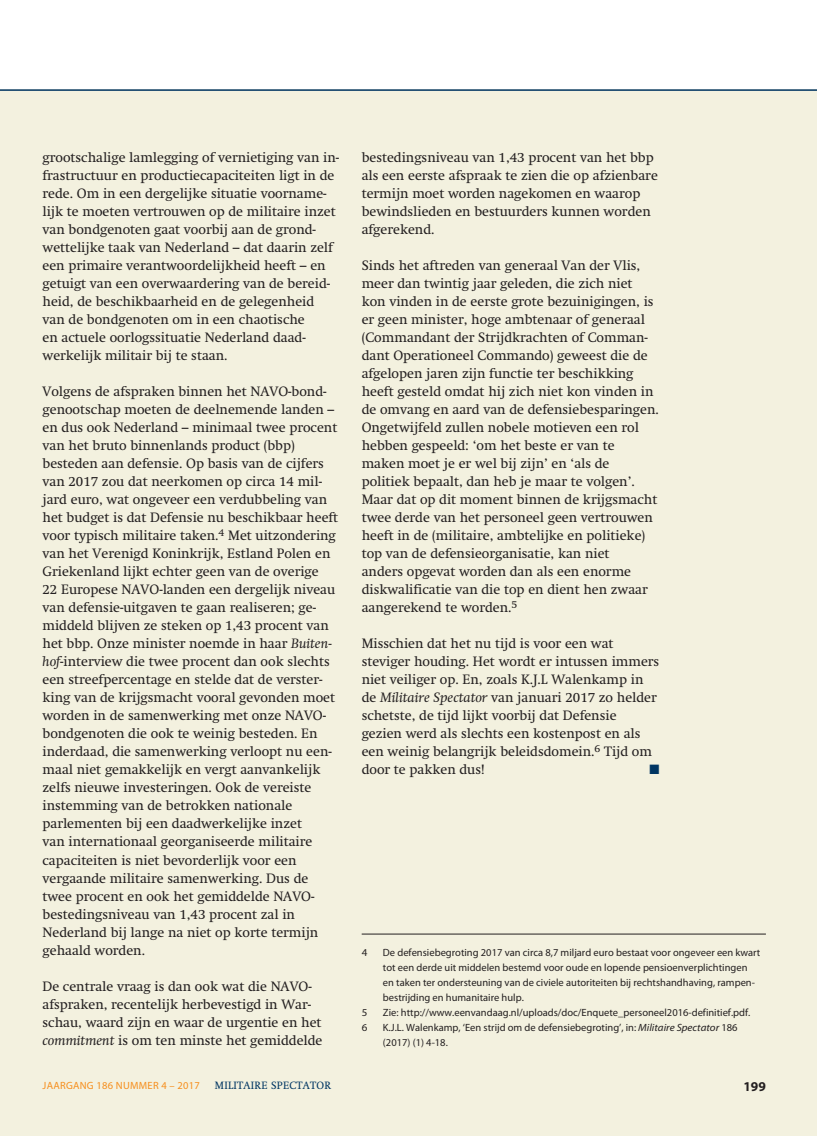
<style>
.page{position:relative;width:817px;height:1136px;background:#fff}
.page>*{position:absolute;margin:0;border:0;box-sizing:border-box;transform-origin:0 0}
.t1{font:13.5px/18px "Swift";color:#231f20}
.t2{font:700 13.5px "Myriad Pro";color:#231f20}
.t3{font:13.5px "Zapf Dingbats";color:#003562}
.t4{font:10.5px/15px "Myriad Pro";color:#231f20}
.t5{font:10.5px "Myriad Pro";letter-spacing:.025em;color:#f68f1e}
.t6{font:10.5px "Swift";letter-spacing:.025em;color:#003562}
.t7{font:10.5px "Myriad Pro";color:#231f20;scale:1.05 1}
.s1{font-style:italic}
</style>
<div class="page">
<div style="left:0;top:89px;width:816px;height:1046px;background:#f3f1df"></div>
<hr style="left:0;top:89px;width:816px;height:2px;background:#003562">
<hr style="left:361px;top:933px;width:404px;height:1px;background:#231f20">
<p class="t1" style="left:43px;top:148px;width:298px">grootschalige lamlegging of vernietiging van in&shy;frastructuur en productiecapaciteiten ligt in de rede. Om in een dergelijke situatie voorname&shy;lijk te moeten vertrouwen op de militaire inzet van bondgenoten gaat voorbij aan de grond&shy;wettelijke taak van Nederland – dat daarin zelf een primaire verantwoordelijkheid heeft – en getuigt van een overwaardering van de bereid&shy;heid, de beschikbaarheid en de gelegenheid van de bondgenoten om in een chaotische<br>en actuele oorlogssituatie Nederland daad&shy;werkelijk militair bij te staan.</p>
<p class="t1" style="left:43px;top:382px;width:297px">Volgens de afspraken binnen het NAVO-bond&shy;genootschap moeten de deelnemende landen – en dus ook Nederland – minimaal twee procent van het bruto binnenlands product (bbp) besteden aan defensie. Op basis van de cijfers van 2017 zou dat neerkomen op circa 14 mil&shy;jard euro, wat ongeveer een verdubbeling van het budget is dat Defensie nu beschikbaar heeft voor typisch militaire taken.<sup>4</sup> Met uitzondering van het Verenigd Koninkrijk, Estland Polen en Griekenland lijkt echter geen van de overige<br>22 Europese NAVO-landen een dergelijk niveau van defensie-uitgaven te gaan realiseren; ge&shy;middeld blijven ze steken op 1,43 procent van het bbp. Onze minister noemde in haar <span class="s1">Buiten&shy;hof</span>-interview die twee procent dan ook slechts een streefpercentage en stelde dat de verster&shy;king van de krijgsmacht vooral gevonden moet worden in de samenwerking met onze NAVO&shy;bondgenoten die ook te weinig besteden. En inderdaad, die samenwerking verloopt nu een&shy;maal niet gemakkelijk en vergt aanvankelijk zelfs nieuwe investeringen. Ook de vereiste instemming van de betrokken nationale parlementen bij een daadwerkelijke inzet<br>van internationaal georganiseerde militaire capaciteiten is niet bevorderlijk voor een vergaande militaire samenwerking. Dus de twee procent en ook het gemiddelde NAVO&shy;bestedingsniveau van 1,43 procent zal in Nederland bij lange na niet op korte termijn gehaald worden.</p>
<p class="t1" style="left:43px;top:976px;width:281px">De centrale vraag is dan ook wat die NAVO&shy;afspraken, recentelijk herbevestigd in War&shy;schau, waard zijn en waar de urgentie en het <span class="s1">commitment</span> is om ten minste het gemiddelde</p>
<p class="t1" style="left:361px;top:148px;width:297px">bestedingsniveau van 1,43 procent van het bbp als een eerste afspraak te zien die op afzienbare termijn moet worden nagekomen en waarop bewindslieden en bestuurders kunnen worden afgerekend.</p>
<p class="t1" style="left:361px;top:256px;width:299px">Sinds het aftreden van generaal Van der Vlis, meer dan twintig jaar geleden, die zich niet kon vinden in de eerste grote bezuinigingen, is er geen minister, hoge ambtenaar of generaal (Commandant der Strijdkrachten of Comman&shy;dant Operationeel Commando) geweest die de afgelopen jaren zijn functie ter beschikking heeft gesteld omdat hij zich niet kon vinden in de omvang en aard van de defensiebesparingen.<br>Ongetwijfeld zullen nobele motieven een rol hebben gespeeld: ‘om het beste er van te maken moet je er wel bij zijn’ en ‘als de politiek bepaalt, dan heb je maar te volgen’.<br>Maar dat op dit moment binnen de krijgsmacht twee derde van het personeel geen vertrouwen heeft in de (militaire, ambtelijke en politieke) top van de defensieorganisatie, kan niet<br>anders opgevat worden dan als een enorme diskwalificatie van die top en dient hen zwaar aangerekend te worden.<sup>5</sup></p>
<p class="t1" style="left:361px;top:634px;width:299px">Misschien dat het nu tijd is voor een wat steviger houding. Het wordt er intussen immers niet veiliger op. En, zoals K.J.L Walenkamp in de <span class="s1">Militaire Spectator</span> van januari 2017 zo helder schetste, de tijd lijkt voorbij dat Defensie gezien werd als slechts een kostenpost en als een weinig belangrijk beleidsdomein.<sup>6</sup> Tijd om door te pakken dus!</p>
<p class="t3" style="left:649px;top:763px;width:11px">■</p>
<p class="t7" style="left:361px;top:946px;width:7px">4</p>
<p class="t4" style="left:383px;top:944px;width:378px">De defensiebegroting 2017 van circa 8,7 miljard euro bestaat voor ongeveer een kwart tot een derde uit middelen bestemd voor oude en lopende pensioenverplichtingen en taken ter ondersteuning van de civiele autoriteiten bij rechtshandhaving, rampen&shy;bestrijding en humanitaire hulp.</p>
<p class="t7" style="left:361px;top:1006px;width:7px">5</p>
<p class="t4" style="left:383px;top:1004px;width:369px">Zie: http://www.eenvandaag.nl/uploads/doc/Enquete_personeel2016-definitief.pdf.</p>
<p class="t7" style="left:361px;top:1021px;width:7px">6</p>
<p class="t4" style="left:383px;top:1019px;width:356px">K.J.L. Walenkamp, ‘Een strijd om de defensiebegroting’, in: <span class="s1">Militaire Spectator</span> 186 (2017) (1) 4-18.</p>
<p class="t5" style="left:43px;top:1079px;width:159px">JAARGANG 186 NUMMER 4 – 2017</p>
<p class="t6" style="left:215px;top:1078px;width:118px">MILITAIRE SPECTATOR</p>
<p class="t2" style="left:743px;top:1078px;width:24px">199</p>
</div>
